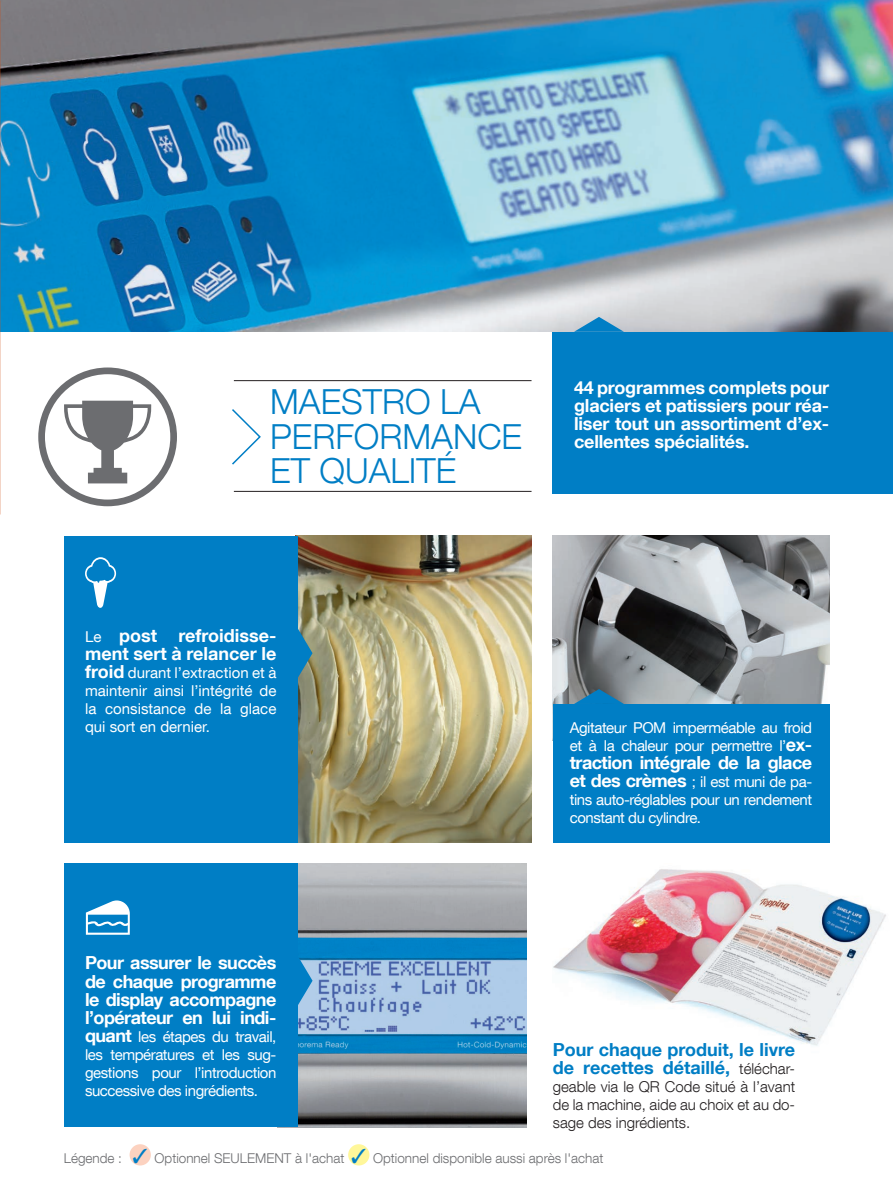
<style>
.page{position:relative;width:893px;height:1191px;background:#fff}
.page>*{position:absolute;margin:0;border:0;box-sizing:border-box;transform-origin:0 0}
.t1{font:300 34.5px/34.5px "Helvetica Neue LT Com";color:#007ec5}
.t2{font:700 18px/18px "Helvetica Neue LT Com";letter-spacing:-.02em;color:#fff;text-align:justify}
.t3{font:700 18px/18px "Helvetica Neue LT Com";color:#007ec5}
.t4{font:700 18px/18px "Helvetica Neue LT Com";color:#fff}
.t5{font:15px/18px "Helvetica Neue LT Com";letter-spacing:-.03em;color:#fff;text-align:justify}
.t6{font:300 15px/18px "Helvetica Neue LT Com";color:#231f20;text-align:justify}
.t7{font:300 13.5px "Helvetica Neue LT Com";color:#6c6d70}
.s1{font-weight:400;font-size:15px}
.s2{font-weight:700;font-size:18px}
.s3{font-weight:300;font-size:15px;color:#231f20}
.s4{color:#007ec5}
</style>
<div class="page">
<img style="left:553px;top:536px;width:276px;height:168px">
<img style="left:298px;top:536px;width:233px;height:306px">
<img style="left:298px;top:863px;width:229px;height:264px">
<img style="left:553px;top:869px;width:333px;height:177px">
<img style="left:0;top:0;width:893px;height:332px">
<hr style="left:234px;top:380px;width:297px;height:1px;background:#231f20">
<hr style="left:234px;top:491px;width:297px;height:1px;background:#231f20">
<svg style="left:232px;top:409px;width:29px;height:56px"></svg>
<div style="left:553px;top:332px;width:340px;height:161px;background:#007ec5"></div>
<svg style="left:574px;top:317px;width:50px;height:15px"></svg>
<svg style="left:38px;top:367px;width:139px;height:139px"></svg>
<div style="left:553px;top:704px;width:276px;height:138px;background:#007ec5"></div>
<svg style="left:574px;top:689px;width:50px;height:15px"></svg>
<div style="left:64px;top:536px;width:234px;height:306px;background:#007ec5"></div>
<svg style="left:298px;top:628px;width:15px;height:50px"></svg>
<svg style="left:85px;top:557px;width:31px;height:51px"></svg>
<div style="left:64px;top:863px;width:234px;height:264px;background:#007ec5"></div>
<svg style="left:298px;top:955px;width:15px;height:50px"></svg>
<svg style="left:86px;top:900px;width:44px;height:34px"></svg>
<div style="left:130px;top:1144px;width:21px;height:21px;background:#fcd2c0;border-radius:50%"></div>
<div style="left:348px;top:1144px;width:21px;height:21px;background:#fff79a;border-radius:50%"></div>
<h1 class="t1" style="left:270px;top:384px;width:253px">MAESTRO LA<br>PERFORMANCE<br>ET QUALITÉ</h1>
<p class="t2" style="left:574px;top:378px;width:257px">44 programmes complets pour glaciers et patissiers pour réa&shy;liser tout un assortiment d’ex&shy;cellentes spécialités.</p>
<p class="t4" style="left:85px;top:626px;width:193px"><span class="s1">Le</span> post refroidisse&shy;ment sert à relancer le</p>
<p class="t5" style="left:85px;top:663px;width:193px"><span class="s2">froid</span> durant l’extraction et à maintenir ainsi l’intégrité de la consistance de la glace qui sort en dernier.</p>
<p class="t2" style="left:85px;top:953px;width:193px">Pour assurer le succès de chaque programme le display accompagne l’opérateur en lui indi-</p>
<p class="t5" style="left:85px;top:1026px;width:193px"><span class="s2">quant</span> les étapes du travail, les températures et les sug&shy;gestions pour l’introduction successive des ingrédients.</p>
<p class="t5" style="left:570px;top:718px;width:244px">Agitateur POM imperméable au froid et à la chaleur pour permettre l’<span class="s2">ex-</span></p>
<p class="t2" style="left:570px;top:753px;width:244px">traction intégrale de la glace</p>
<p class="t5" style="left:570px;top:772px;width:244px"><span class="s2">et des crèmes</span> ; il est muni de pa&shy;tins auto-réglables pour un rendement constant du cylindre.</p>
<p class="t3" style="left:553px;top:1039px;width:244px">Pour chaque produit, le livre de recettes détaillé, <span class="s3">téléchar-</span></p>
<p class="t6" style="left:553px;top:1077px;width:244px">geable via le QR Code situé à l’avant de la machine, aide au choix et au do&shy;sage des ingrédients.</p>
<p class="t7" style="left:64px;top:1149px;width:541px">Légende : <span class="s4">✓</span> Optionnel SEULEMENT à l'achat <span class="s4">✓</span> Optionnel disponible aussi après l'achat</p>
</div>
